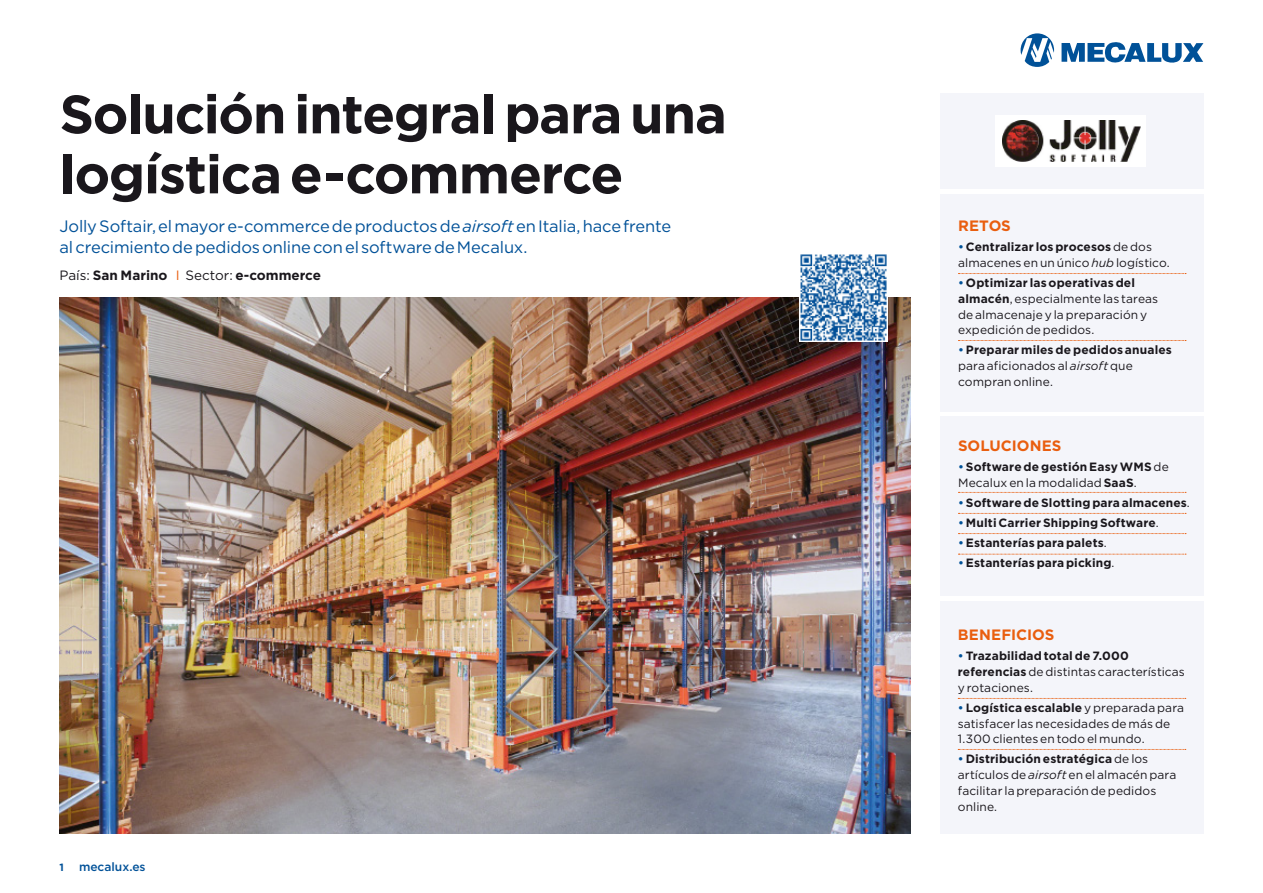
<style>
.page{position:relative;width:1263px;height:893px;background:#fff}
.page>*{position:absolute;margin:0;border:0;box-sizing:border-box;transform-origin:0 0}
.t1{font:700 54px/60px "Gotham";letter-spacing:-.025em;color:#1a171c}
.t2{font:16.5px/21px "Gotham";letter-spacing:-.01em;color:#005198}
.t3{font:700 15px "Gotham";color:#e95e0f}
.t4{font:700 13.5px "Gotham";color:#1a171c}
.t5{font:12px/15.8px "Gotham";letter-spacing:.005em;color:#1a171c}
.t6{font:700 12px/15.8px "Gotham";letter-spacing:.01em;color:#1a171c}
.t7{font:500 12px "Gotham";color:#005198}
.t8{font:700 10.5px "Gotham";color:#005198}
.s1{font-style:italic}
.s2{font-weight:400}
.s3{font-weight:400;color:#e95e0f}
.s4{font-weight:500;color:#005198}
.s5{font-weight:700}
</style>
<div class="page">
<svg style="left:1020px;top:33px;width:34px;height:34px"></svg>
<svg style="left:1061px;top:42px;width:142px;height:21px"></svg>
<img style="left:60px;top:297px;width:850px;height:536px">
<div style="left:940px;top:94px;width:263px;height:95px;background:#f4f5fa"></div>
<div style="left:995px;top:116px;width:151px;height:51px;background:#fff"></div>
<img style="left:1002px;top:121px;width:138px;height:41px">
<div style="left:940px;top:417px;width:263px;height:179px;background:#f4f5fa"></div>
<div style="left:940px;top:194px;width:263px;height:218px;background:#f4f5fa"></div>
<svg style="left:958px;top:273px;width:228px;height:1px"></svg>
<div style="left:940px;top:601px;width:263px;height:232px;background:#f4f5fa"></div>
<svg style="left:958px;top:492px;width:228px;height:1px"></svg>
<svg style="left:958px;top:533px;width:228px;height:1px"></svg>
<svg style="left:958px;top:554px;width:228px;height:1px"></svg>
<svg style="left:958px;top:698px;width:228px;height:1px"></svg>
<svg style="left:958px;top:340px;width:228px;height:1px"></svg>
<svg style="left:958px;top:749px;width:228px;height:1px"></svg>
<img style="left:799px;top:254px;width:88px;height:87px">
<svg style="left:958px;top:513px;width:228px;height:1px"></svg>
<h1 class="t1" style="left:60px;top:84px;width:669px">Solución integral para una logística e-commerce</h1>
<h2 class="t2" style="left:60px;top:215px;width:613px">Jolly Softair, el mayor e-commerce de productos de <span class="s1">airsoft</span> en Italia, hace frente al crecimiento de pedidos online con el software de Mecalux.</h2>
<p class="t4" style="left:60px;top:266px;width:263px"><span class="s2">País:</span> San Marino <span class="s3">I</span> <span class="s2">Sector:</span> e-commerce</p>
<p class="t8" style="left:60px;top:860px;width:6px">1</p>
<p class="t7" style="left:79px;top:859px;width:68px">mecalux.es</p>
<p class="t3" style="left:958px;top:216px;width:54px">RETOS</p>
<p class="t5" style="left:958px;top:239px;width:213px"><span class="s4">•</span> <span class="s5">Centralizar los procesos</span> de dos almacenes en un único <span class="s1">hub</span> logístico.</p>
<p class="t5" style="left:958px;top:275px;width:202px"><span class="s4">•</span> <span class="s5">Optimizar las operativas del almacén</span>, especialmente las tareas de almacenaje y la preparación y expedición de pedidos.</p>
<p class="t5" style="left:958px;top:342px;width:215px"><span class="s4">•</span><span class="s5">Preparar miles de pedidos anuales </span>para aficionados al <span class="s1">airsoft</span> que compran online.</p>
<p class="t3" style="left:958px;top:436px;width:105px">SOLUCIONES</p>
<p class="t6" style="left:958px;top:459px;width:212px"><span class="s4">•</span> Software de gestión Easy WMS <span class="s2">de<br>Mecalux en la modalidad</span> SaaS<span class="s2">.</span></p>
<p class="t6" style="left:958px;top:495px;width:233px"><span class="s4">•</span> Software de Slotting para almacenes<span class="s2">.</span></p>
<p class="t6" style="left:958px;top:515px;width:202px"><span class="s4">•</span> Multi Carrier Shipping Software<span class="s2">.</span></p>
<p class="t6" style="left:958px;top:535px;width:150px"><span class="s4">•</span>Estanterías para palets<span class="s2">.</span></p>
<p class="t6" style="left:958px;top:555px;width:158px"><span class="s4">•</span>Estanterías para picking<span class="s2">.</span></p>
<p class="t3" style="left:958px;top:625px;width:98px">BENEFICIOS</p>
<p class="t5" style="left:958px;top:648px;width:229px"><span class="s4">•</span><span class="s5">Trazabilidad total de 7.000 referencias</span> de distintas características y rotaciones.</p>
<p class="t5" style="left:958px;top:699px;width:228px"><span class="s4">•</span> <span class="s5">Logística escalable</span> y preparada para satisfacer las necesidades de más de<br>1.300 clientes en todo el mundo.</p>
<p class="t5" style="left:958px;top:751px;width:220px"><span class="s4">•</span> <span class="s5">Distribución estratégica</span> de los artículos de <span class="s1">airsoft</span> en el almacén para facilitar la preparación de pedidos online.</p>
</div>
